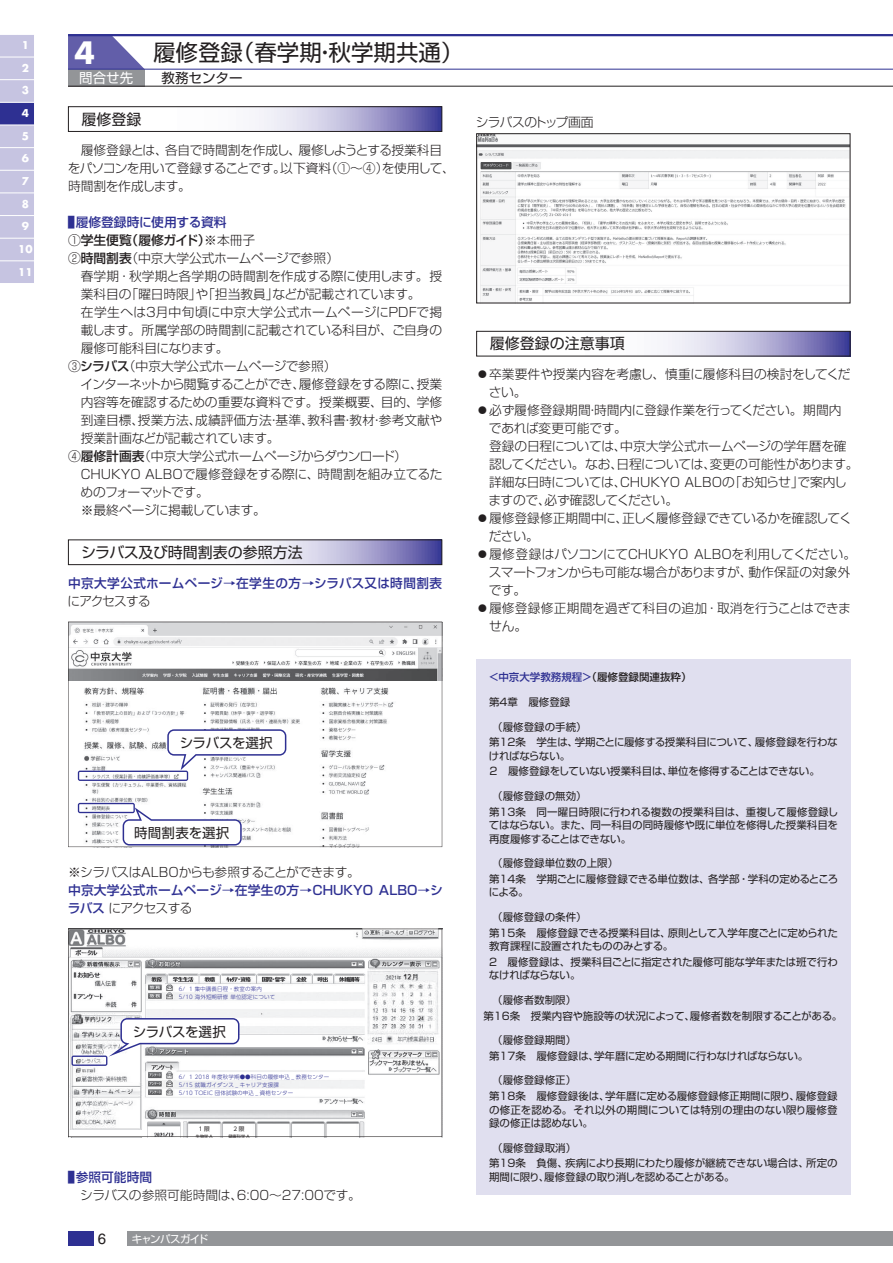
<style>
.page{position:relative;width:893px;height:1263px;background:#fff}
.page>*{position:absolute;margin:0;border:0;box-sizing:border-box;transform-origin:0 0}
.t1{font:700 30px "Futura Std";color:#fff}
.t2{font:22.5px "Shin Go Pro";color:#231f20}
.t3{font:15px "Shin Go Pro";color:#231f20}
.t4{font:15px "Helvetica LT Std";color:#231f20}
.t5{font:13.5px "Shin Go Pro";letter-spacing:-.01em;color:#231f20}
.t6{font:13.5px "Shin Go Pro";letter-spacing:.02em;color:#231f20}
.t7{font:13.5px "Shin Go Pro";color:#fff}
.t8{font:300 12.75px/18px "Shin Go Pro";letter-spacing:-.02em;color:#231f20}
.t9{font:300 12.75px "Shin Go Pro";color:#231f20}
.t10{font:500 12.75px/18px "Shin Go Pro";letter-spacing:.005em;color:#2e3092}
.t11{font:300 12.75px "Shin Go Pro";letter-spacing:-.05em;color:#231f20}
.t12{font:300 12.75px "Shin Go Pro";letter-spacing:-.045em;color:#231f20}
.t13{font:300 12.75px "Shin Go Pro";letter-spacing:.01em;color:#231f20}
.t14{font:500 12.75px "Shin Go Pro";letter-spacing:.035em;color:#2e3092}
.t15{font:500 12.75px "Shin Go Pro";color:#231f20}
.t16{font:300 12.75px "Shin Go Pro";letter-spacing:-.04em;color:#231f20}
.t17{font:300 12.75px "Shin Go Pro";letter-spacing:-.07em;color:#231f20}
.t18{font:300 12.75px "Shin Go Pro";letter-spacing:-.065em;color:#231f20}
.t19{font:10.5px/15.6px "Shin Go Pro";letter-spacing:-.005em;color:#231f20}
.t20{font:10.5px "Shin Go Pro";letter-spacing:-.04em;color:#231f20}
.t21{font:500 10.5px "Shin Go Pro";color:#2e3092}
.t22{font:700 10.5px/22.6px "Futura Std";color:#fff;text-align:center}
.t23{font:10.5px "Shin Go Pro";letter-spacing:-.025em;color:#231f20}
.t24{font:10.5px "Shin Go Pro";letter-spacing:-.065em;color:#fff}
.t25{font:5.7px "UD Shin Go Pro";color:#231f20}
.t26{font:300 5.55px/8.2px "UD Shin Go Pro";letter-spacing:.02em;color:#2e3092}
.t27{font:4.2px "UD Shin Go Pro";letter-spacing:.02em;color:#231f20}
.s1{font-weight:300}
.s2{font-weight:500}
.s3{font-weight:300;color:#231f20}
.s4{color:#231f20}
</style>
<div class="page">
<svg style="left:68px;top:622px;width:374px;height:225px"></svg>
<svg style="left:78px;top:729px;width:208px;height:52px"></svg>
<svg style="left:78px;top:803px;width:164px;height:42px"></svg>
<svg style="left:68px;top:929px;width:374px;height:208px"></svg>
<svg style="left:72px;top:1018px;width:167px;height:48px"></svg>
<svg style="left:259px;top:108px;width:181px;height:22px;background:#b1aed5"></svg>
<div style="left:68px;top:106px;width:374px;height:26px;border:1px solid #231f20"></div>
<svg style="left:259px;top:541px;width:181px;height:22px;background:#b1aed5"></svg>
<div style="left:68px;top:539px;width:374px;height:26px;border:1px solid #231f20"></div>
<img style="left:478px;top:135px;width:370px;height:166px">
<div style="left:476px;top:133px;width:374px;height:170px;border:1px solid #231f20"></div>
<div style="left:476px;top:659px;width:374px;height:536px;background:#e0dfef"></div>
<svg style="left:668px;top:333px;width:180px;height:21px;background:#b1aed5"></svg>
<div style="left:476px;top:331px;width:374px;height:25px;border:1px solid #231f20"></div>
<svg style="left:68px;top:36px;width:77px;height:33px"></svg>
<div style="left:68px;top:69px;width:77px;height:17px;background:#939598"></div>
<hr style="left:68px;top:34px;width:825px;height:2px;background:#2e3092">
<hr style="left:68px;top:69px;width:825px;height:1px;background:#2e3092">
<hr style="left:68px;top:86px;width:825px;height:1px;background:#231f20">
<svg style="left:0;top:35px;width:34px;height:248px;background:#bbb9db"></svg>
<div style="left:128px;top:1231px;width:765px;height:15px;background:#939598"></div>
<div style="left:68px;top:1231px;width:26px;height:15px;background:#2e3092"></div>
<p class="t22" style="left:18px;top:34px;width:16px">1<br>2<br>3<br>4<br>5<br>6<br>7<br>8<br>9<br>10<br>11</p>
<h1 class="t1" style="left:74px;top:32px;width:22px">4</h1>
<p class="t7" style="left:79px;top:67px;width:55px">問合せ先</p>
<h3 class="t3" style="left:82px;top:107px;width:61px">履修登録</h3>
<h2 class="t2" style="left:153px;top:34px;width:312px">履修登録（春学期・秋学期共通）</h2>
<p class="t5" style="left:162px;top:67px;width:82px">教務センター</p>
<p class="t8" style="left:68px;top:139px;width:389px">　履修登録とは、各自で時間割を作成し、履修しようとする授業科目をパソコンを用いて登録することです。以下資料（①〜④）を使用して、時間割を作成します。</p>
<p class="t10" style="left:68px;top:211px;width:160px">▌履修登録時に使用する資料</p>
<p class="t15" style="left:68px;top:229px;width:189px"><span class="s1">①</span>学生便覧（履修ガイド）<span class="s1">※本冊子</span></p>
<p class="t8" style="left:68px;top:247px;width:273px">②<span class="s2">時間割表</span>（中京大学公式ホームページで参照）</p>
<p class="t9" style="left:81px;top:265px;width:363px">春学期・秋学期と各学期の時間割を作成する際に使用します。授</p>
<p class="t8" style="left:81px;top:283px;width:341px">業科目の「曜日時限」や「担当教員」などが記載されています。</p>
<p class="t13" style="left:81px;top:301px;width:363px">在学生へは3月中旬頃に中京大学公式ホームページにPDFで掲</p>
<p class="t8" style="left:81px;top:319px;width:363px">載します。所属学部の時間割に記載されている科目が、ご自身の</p>
<p class="t8" style="left:81px;top:337px;width:149px">履修可能科目になります。</p>
<p class="t8" style="left:68px;top:355px;width:270px">③<span class="s2">シラバス</span>（中京大学公式ホームページで参照）</p>
<p class="t12" style="left:80px;top:373px;width:363px">インターネットから閲覧することができ、履修登録をする際に、授業</p>
<p class="t8" style="left:81px;top:391px;width:363px">内容等を確認するための重要な資料です。授業概要、目的、学修</p>
<p class="t9" style="left:81px;top:409px;width:363px">到達目標、授業方法、成績評価方法・基準、教科書・教材・参考文献や</p>
<p class="t8" style="left:81px;top:427px;width:200px">授業計画などが記載されています。</p>
<p class="t8" style="left:68px;top:445px;width:340px">④<span class="s2">履修計画表</span>（中京大学公式ホームページからダウンロード）</p>
<p class="t9" style="left:81px;top:463px;width:363px">CHUKYO ALBOで履修登録をする際に、時間割を組み立てるた</p>
<p class="t17" style="left:81px;top:481px;width:130px">めのフォーマットです。</p>
<p class="t8" style="left:68px;top:499px;width:199px">　※最終ページに掲載しています。</p>
<h3 class="t3" style="left:81px;top:540px;width:223px">シラバス及び時間割表の参照方法</h3>
<p class="t14" style="left:68px;top:572px;width:376px">中京大学公式ホームページ→在学生の方→シラバス又は時間割表</p>
<p class="t18" style="left:68px;top:590px;width:85px">にアクセスする</p>
<p class="t5" style="left:180px;top:732px;width:95px">シラバスを選択</p>
<p class="t6" style="left:134px;top:822px;width:97px">時間割表を選択</p>
<p class="t11" style="left:68px;top:861px;width:293px">※シラバスはALBOからも参照することができます。</p>
<p class="t10" style="left:68px;top:879px;width:376px">中京大学公式ホームページ→在学生の方→CHUKYO ALBO→シラバス <span class="s3">にアクセスする</span></p>
<p class="t26" style="left:179px;top:984px;width:98px">6/ 1 集中講義日程・教室の案内<br>5/10 海外短期研修単位認定について</p>
<p class="t5" style="left:133px;top:1020px;width:95px">シラバスを選択</p>
<p class="t26" style="left:179px;top:1072px;width:152px">6/ 1 2018 年度秋学期●●科目の履修申込 _ 教務センター<br>5/15 就職ガイダンス _ キャリア支援課<br>5/10 TOEIC 団体試験の申込 _ 資格センター</p>
<p class="t25" style="left:199px;top:1124px;width:12px">1 限</p>
<p class="t27" style="left:196px;top:1132px;width:18px">生物学 A</p>
<p class="t25" style="left:233px;top:1124px;width:12px">2 限</p>
<p class="t27" style="left:228px;top:1132px;width:23px">健康科学 A</p>
<p class="t10" style="left:68px;top:1166px;width:86px">▌参照可能時間</p>
<p class="t9" style="left:68px;top:1184px;width:294px">　シラバスの参照可能時間は、6:00～27:00です。</p>
<h3 class="t4" style="left:98px;top:1230px;width:10px">6</h3>
<p class="t24" style="left:132px;top:1230px;width:78px">キャンパスガイド</p>
<p class="t11" style="left:476px;top:111px;width:119px">シラバスのトップ画面</p>
<h3 class="t3" style="left:490px;top:331px;width:136px">履修登録の注意事項</h3>
<p class="t9" style="left:476px;top:364px;width:376px">⿟卒業要件や授業内容を考慮し、慎重に履修科目の検討をしてくだ</p>
<p class="t8" style="left:489px;top:382px;width:39px">さい。</p>
<p class="t8" style="left:476px;top:400px;width:367px">⿟必ず履修登録期間・時間内に登録作業を行ってください。期間内</p>
<p class="t8" style="left:489px;top:418px;width:140px">であれば変更可能です。</p>
<p class="t8" style="left:489px;top:436px;width:359px">登録の日程については、中京大学公式ホームページの学年暦を確</p>
<p class="t8" style="left:489px;top:454px;width:371px">認してください。なお、日程については、変更の可能性があります。</p>
<p class="t8" style="left:489px;top:472px;width:359px">詳細な日時については、CHUKYO ALBOの「お知らせ」で案内し</p>
<p class="t16" style="left:488px;top:490px;width:191px">ますので、必ず確認してください。</p>
<p class="t8" style="left:476px;top:508px;width:377px">⿟履修登録修正期間中に、正しく履修登録できているかを確認してく</p>
<p class="t8" style="left:489px;top:526px;width:52px">ださい。</p>
<p class="t9" style="left:476px;top:544px;width:381px">⿟履修登録はパソコンにてCHUKYO ALBOを利用してください。</p>
<p class="t8" style="left:489px;top:562px;width:363px">スマートフォンからも可能な場合がありますが、動作保証の対象外</p>
<p class="t8" style="left:489px;top:580px;width:39px">です。</p>
<p class="t8" style="left:476px;top:598px;width:376px">⿟履修登録修正期間を過ぎて科目の追加・取消を行うことはできま</p>
<p class="t8" style="left:489px;top:616px;width:40px">せん。</p>
<p class="t21" style="left:489px;top:669px;width:204px">＜中京大学教務規程＞<span class="s4">（履修登録関連抜粋）</span></p>
<p class="t19" style="left:489px;top:693px;width:83px">第4章　履修登録</p>
<p class="t19" style="left:489px;top:717px;width:350px;text-indent:3px">（履修登録の手続）<br>第12条　学生は、学期ごとに履修する授業科目について、履修登録を行わな</p>
<p class="t19" style="left:489px;top:747px;width:332px">ければならない。<br>2　履修登録をしていない授業科目は、単位を修得することはできない。</p>
<p class="t19" style="left:489px;top:787px;width:351px;text-indent:3px">（履修登録の無効）<br>第13条　同一曜日時限に行われる複数の授業科目は、重複して履修登録し</p>
<p class="t19" style="left:489px;top:817px;width:351px;line-height:13.5px">てはならない。また、同一科目の同時履修や既に単位を修得した授業科目を再度履修することはできない。</p>
<p class="t19" style="left:489px;top:854px;width:351px;text-indent:3px">（履修登録単位数の上限）<br>第14条　学期ごとに履修登録できる単位数は、各学部・学科の定めるところ</p>
<p class="t19" style="left:489px;top:883px;width:42px">による。</p>
<p class="t19" style="left:489px;top:908px;width:350px;text-indent:3px">（履修登録の条件）<br>第15条　履修登録できる授業科目は、原則として入学年度ごとに定められた</p>
<p class="t19" style="left:489px;top:937px;width:350px">教育課程に設置されたもののみとする。<br>2　履修登録は、授業科目ごとに指定された履修可能な学年または班で行わ</p>
<p class="t23" style="left:489px;top:967px;width:93px">なければならない。</p>
<p class="t19" style="left:483px;top:991px;width:360px;text-indent:9px">（履修者数制限）<br>第16条　授業内容や施設等の状況によって、履修者数を制限することがある。</p>
<p class="t19" style="left:489px;top:1031px;width:321px;text-indent:3px">（履修登録期間）<br>第17条　履修登録は、学年暦に定める期間に行わなければならない。</p>
<p class="t19" style="left:489px;top:1071px;width:350px;text-indent:3px">（履修登録修正）<br>第18条　履修登録後は、学年暦に定める履修登録修正期間に限り、履修登録</p>
<p class="t19" style="left:489px;top:1101px;width:350px;line-height:13.5px">の修正を認める。それ以外の期間については特別の理由のない限り履修登録の修正は認めない。</p>
<p class="t19" style="left:489px;top:1138px;width:350px;text-indent:3px">（履修登録取消）<br>第19条　負傷、疾病により長期にわたり履修が継続できない場合は、所定の</p>
<p class="t20" style="left:489px;top:1168px;width:247px">期間に限り、履修登録の取り消しを認めることがある。</p>
</div>
